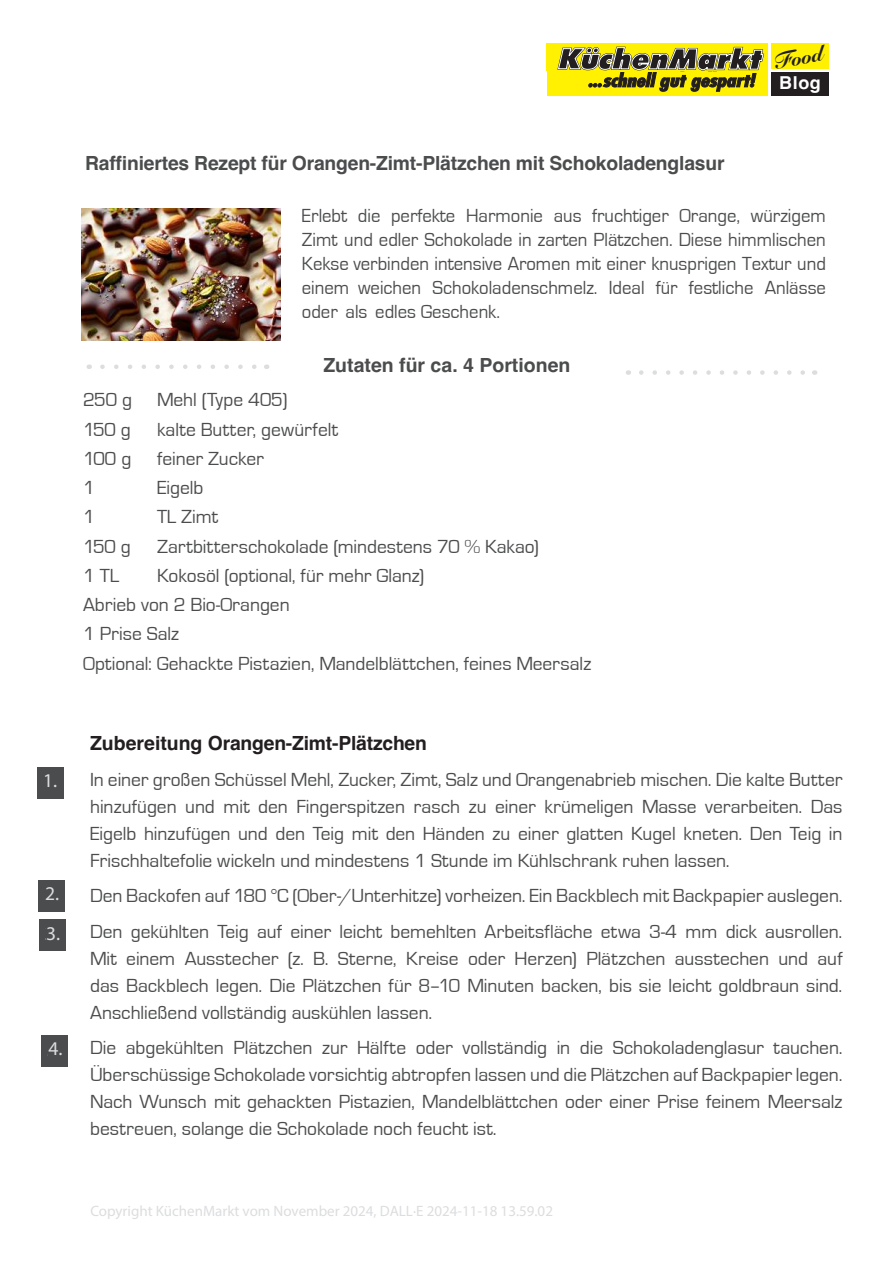
<style>
.page{position:relative;width:893px;height:1263px;background:#fff}
.page>*{position:absolute;margin:0;border:0;box-sizing:border-box;transform-origin:0 0}
.t1{font:900 21px "Snell Roundhand";color:#231f20}
.t2{font:19.5px/27px "Eurostile";color:#4b4c4d;text-align:justify}
.t3{font:19.5px/24px "Eurostile";color:#4b4c4d;text-align:justify;scale:.96 1}
.t4{font:700 19.5px "Helvetica";letter-spacing:-.01em;color:#4b4c4d}
.t5{font:700 19.5px "Helvetica";letter-spacing:-.01em;color:#231f20}
.t6{font:19.5px/40.2px "Myriad Pro";color:#dcdddf}
.t7{font:700 17.85px "Helvetica";color:#fff}
.t8{font:15px "Myriad Pro";color:#dcdddf}
</style>
<div class="page">
<img style="left:82px;top:208px;width:199px;height:132px">
<svg style="left:102px;top:364px;width:155px;height:5px"></svg>
<svg style="left:641px;top:370px;width:164px;height:5px"></svg>
<div style="left:37px;top:767px;width:27px;height:31px;background:#4b4c4d"></div>
<div style="left:38px;top:880px;width:27px;height:31px;background:#4b4c4d"></div>
<div style="left:39px;top:919px;width:27px;height:31px;background:#4b4c4d"></div>
<div style="left:41px;top:1035px;width:27px;height:31px;background:#4b4c4d"></div>
<svg style="left:547px;top:44px;width:218px;height:51px"></svg>
<div style="left:771px;top:43px;width:58px;height:26px;background:#fff101"></div>
<div style="left:771px;top:72px;width:58px;height:23px;background:#231f20"></div>
<p class="t1" style="left:771px;top:50px;width:51px;rotate:-12deg">Food</p>
<p class="t7" style="left:779px;top:72px;width:43px">Blog</p>
<p class="t4" style="left:85px;top:151px;width:641px">Raffiniertes Rezept für Orangen-Zimt-Plätzchen mit Schokoladenglasur</p>
<p class="t3" style="left:302px;top:204px;width:547px">Erlebt die perfekte Harmonie aus fruchtiger Orange, würzigem Zimt und edler Schokolade in zarten Plätzchen. Diese himmlischen Kekse verbinden intensive Aromen mit einer knusprigen Textur und einem weichen Schokoladenschmelz. Ideal für festliche Anlässe oder als edles Geschenk.</p>
<p class="t4" style="left:323px;top:353px;width:249px">Zutaten für ca. 4 Portionen</p>
<p class="t2" style="left:83px;top:387px;width:51px">250 g</p>
<p class="t2" style="left:157px;top:387px;width:132px">Mehl (Type 405)</p>
<p class="t2" style="left:83px;top:416px;width:49px">150 g</p>
<p class="t2" style="left:157px;top:416px;width:183px">kalte Butter, gewürfelt</p>
<p class="t2" style="left:83px;top:445px;width:50px">100 g</p>
<p class="t2" style="left:157px;top:445px;width:108px">feiner Zucker</p>
<p class="t2" style="left:83px;top:475px;width:13px">1</p>
<p class="t2" style="left:157px;top:475px;width:48px">Eigelb</p>
<p class="t2" style="left:83px;top:504px;width:13px">1</p>
<p class="t2" style="left:157px;top:504px;width:63px">TL Zimt</p>
<p class="t2" style="left:83px;top:533px;width:49px">150 g</p>
<p class="t2" style="left:157px;top:533px;width:383px">Zartbitterschokolade (mindestens 70 % Kakao)</p>
<p class="t2" style="left:83px;top:562px;width:38px">1 TL</p>
<p class="t2" style="left:83px;top:561px;width:510px;line-height:29.2px;text-align:left;text-indent:74px">Kokosöl (optional, für mehr Glanz)<br>Abrieb von 2 Bio-Orangen<br>1 Prise Salz<br>Optional: Gehackte Pistazien, Mandelblättchen, feines Meersalz</p>
<p class="t6" style="left:43px;top:760px;width:16px">1.</p>
<p class="t6" style="left:45px;top:873px;width:16px">2.<br>3.</p>
<p class="t6" style="left:47px;top:1029px;width:16px">3 .4</p>
<p class="t5" style="left:90px;top:731px;width:338px">Zubereitung Orangen-Zimt-Plätzchen</p>
<p class="t2" style="left:90px;top:766px;width:754px">In einer großen Schüssel Mehl, Zucker, Zimt, Salz und Orangenabrieb mischen. Die kalte Butter hinzufügen und mit den Fingerspitzen rasch zu einer krümeligen Masse verarbeiten. Das Eigelb hinzufügen und den Teig mit den Händen zu einer glatten Kugel kneten. Den Teig in Frischhaltefolie wickeln und mindestens 1 Stunde im Kühlschrank ruhen lassen.</p>
<p class="t2" style="left:90px;top:878px;width:754px;line-height:35.5px">Den Backofen auf 180 °C (Ober-/Unterhitze) vorheizen. Ein Backblech mit Backpapier auslegen.<br>Den gekühlten Teig auf einer leicht bemehlten Arbeitsfläche etwa 3-4 mm dick ausrollen.</p>
<p class="t2" style="left:90px;top:945px;width:754px">Mit einem Ausstecher (z. B. Sterne, Kreise oder Herzen) Plätzchen ausstechen und auf das Backblech legen. Die Plätzchen für 8–10 Minuten backen, bis sie leicht goldbraun sind.<br>Anschließend vollständig auskühlen lassen.</p>
<p class="t2" style="left:90px;top:1035px;width:754px">Die abgekühlten Plätzchen zur Hälfte oder vollständig in die Schokoladenglasur tauchen.<br>Überschüssige Schokolade vorsichtig abtropfen lassen und die Plätzchen auf Backpapier legen.<br>Nach Wunsch mit gehackten Pistazien, Mandelblättchen oder einer Prise feinem Meersalz bestreuen, solange die Schokolade noch feucht ist.</p>
<p class="t8" style="left:90px;top:1201px;width:464px">Copyright KüchenMarkt vom November 2024, DALL·E 2024-11-18 13.59.02</p>
</div>
